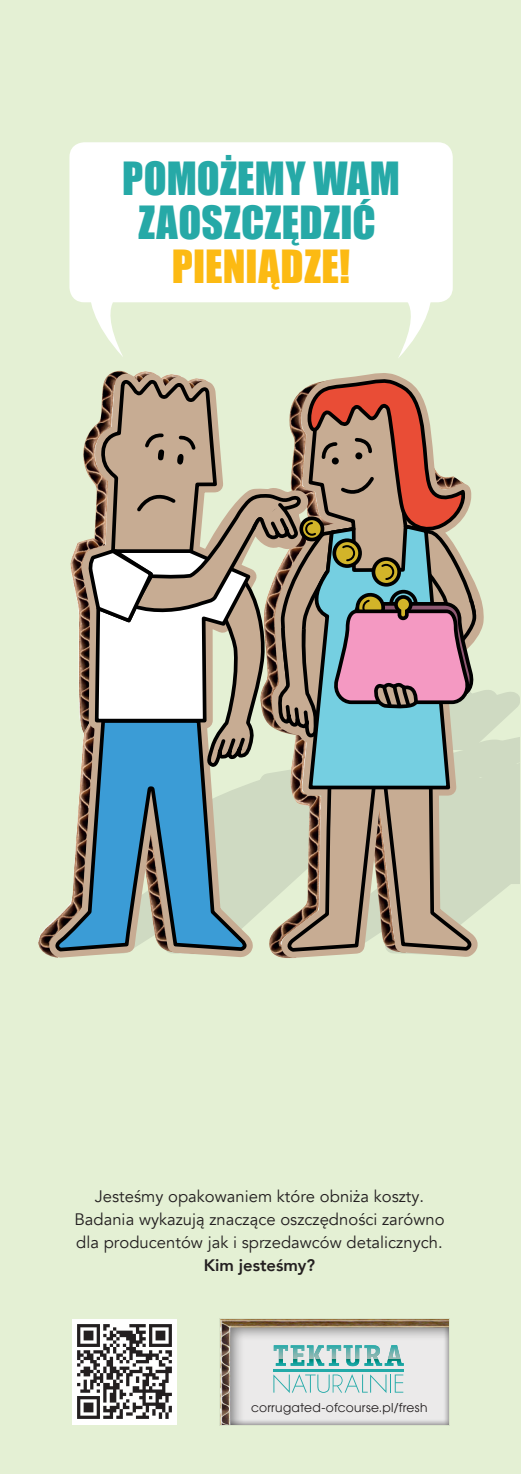
<style>
.page{position:relative;width:521px;height:1474px;background:#fff}
.page>*{position:absolute;margin:0;border:0;box-sizing:border-box;transform-origin:0 0}
.t1{font:42px/43.8px "Impact";letter-spacing:.01em;color:#26a9a7;text-align:center}
.t2{font:42px "Impact";letter-spacing:.01em;color:#fcba13}
.t3{font:16.62px/22.8px "Avenir";color:#231f20;text-align:center}
.t4{font:800 16.62px "Avenir";color:#231f20}
.t5{font:12.25px "Avant Garde";letter-spacing:.02em;color:#231f20}
</style>
<div class="page">
<div style="left:0;top:0;width:521px;height:1473px;background:#e4f0d4"></div>
<img style="left:220px;top:1319px;width:229px;height:105px">
<img style="left:72px;top:1319px;width:105px;height:105px">
<hr style="left:273px;top:1368px;width:130px;height:2px;background:#24aaa8">
<svg style="left:274px;top:1345px;width:130px;height:21px;background:#96c9c7"></svg>
<svg style="left:273px;top:1373px;width:130px;height:19px;background:#cde0e0"></svg>
<svg style="left:496px;top:802px;width:24px;height:94px;background:#d0dbc3"></svg>
<svg style="left:38px;top:802px;width:221px;height:153px"></svg>
<svg style="left:73px;top:540px;width:14px;height:177px"></svg>
<svg style="left:48px;top:717px;width:200px;height:241px"></svg>
<svg style="left:276px;top:802px;width:220px;height:156px"></svg>
<div style="left:259px;top:802px;width:26px;height:81px;background:#cfdac2"></div>
<svg style="left:285px;top:802px;width:193px;height:156px;background:#aea18b"></svg>
<svg style="left:87px;top:294px;width:433px;height:508px"></svg>
<div style="left:69px;top:142px;width:384px;height:160px;background:#fff;border-radius:15px"></div>
<h1 class="t1" style="left:122px;top:156px;width:279px">POMOŻEMY WAM<br>ZAOSZCZĘDZIĆ</h1>
<h1 class="t2" style="left:172px;top:234px;width:180px">PIENIĄDZE!</h1>
<p class="t3" style="left:74px;top:1185px;width:372px">Jesteśmy opakowaniem które obniża koszty.<br>Badania wykazują znaczące oszczędności zarówno dla producentów jak i sprzedawców detalicznych.</p>
<p class="t4" style="left:204px;top:1251px;width:113px">Kim jesteśmy?</p>
<p class="t5" style="left:251px;top:1400px;width:178px">corrugated-ofcourse.pl/fresh</p>
</div>
